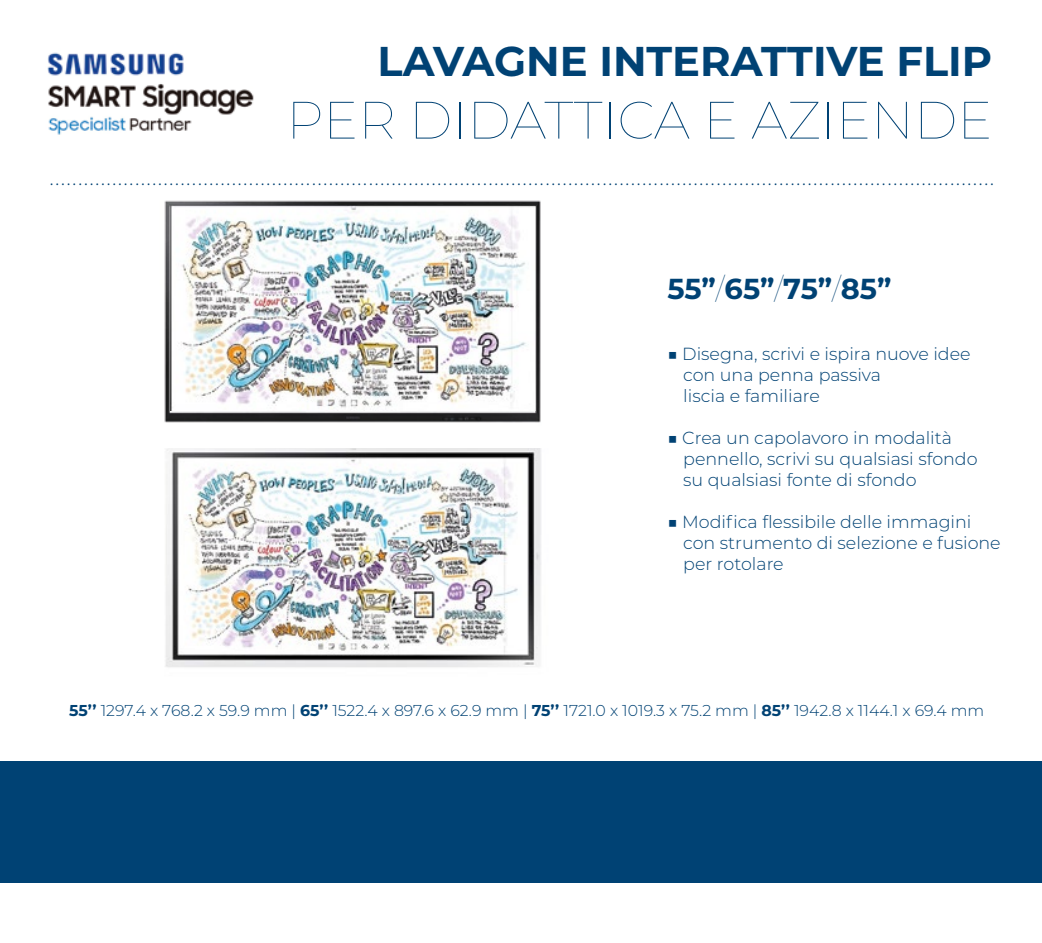
<style>
.page{position:relative;width:1042px;height:943px;background:#fff}
.page>*{position:absolute;margin:0;border:0;box-sizing:border-box;transform-origin:0 0}
.t1{font:100 52.5px "Montserrat";color:#004274}
.t2{font:700 41.65px "Montserrat";color:#004274}
.t3{font:700 28.88px "Montserrat";letter-spacing:-.005em;color:#004274}
.t4{font:300 17.5px/21px "Montserrat";color:#004274}
.t5{font:300 15.75px "Montserrat";color:#004274}
.t6{font:14px "Myriad Pro";color:#004274}
.s1{font-weight:100}
.s2{font-weight:700}
</style>
<div class="page">
<img style="left:165px;top:448px;width:376px;height:219px">
<img style="left:164px;top:200px;width:377px;height:223px">
<img style="left:170px;top:205px;width:365px;height:206px">
<img style="left:47px;top:52px;width:207px;height:83px">
<div style="left:0;top:761px;width:1042px;height:122px;background:#004274"></div>
<h2 class="t2" style="left:377px;top:31px;width:616px">LAVAGNE INTERATTIVE FLIP</h2>
<h1 class="t1" style="left:286px;top:85px;width:707px">PER DIDATTICA E AZIENDE</h1>
<p class="t6" style="left:50px;top:171px;width:945px">......................................................................................................................................................................</p>
<h3 class="t3" style="left:667px;top:268px;width:226px">55”<span class="s1">/</span>65”<span class="s1">/</span>75”<span class="s1">/</span>85”</h3>
<p class="t4" style="left:683px;top:343px;width:289px;text-indent:-16px"><span class="s1">■</span> Disegna, scrivi e ispira nuove idee con una penna passiva<br>liscia e familiare</p>
<p class="t4" style="left:683px;top:427px;width:296px;text-indent:-16px"><span class="s1">■</span> Crea un capolavoro in modalità pennello, scrivi su qualsiasi sfondo su qualsiasi fonte di sfondo</p>
<p class="t4" style="left:683px;top:511px;width:319px;text-indent:-16px"><span class="s1">■</span> Modifica flessibile delle immagini con strumento di selezione e fusione per rotolare</p>
<p class="t5" style="left:69px;top:699px;width:916px"><span class="s2">55’’</span> 1297.4 x 768.2 x 59.9 mm | <span class="s2">65’’</span> 1522.4 x 897.6 x 62.9 mm | <span class="s2">75’’</span> 1721.0 x 1019.3 x 75.2 mm | <span class="s2">85’’</span> 1942.8 x 1144.1 x 69.4 mm</p>
</div>
